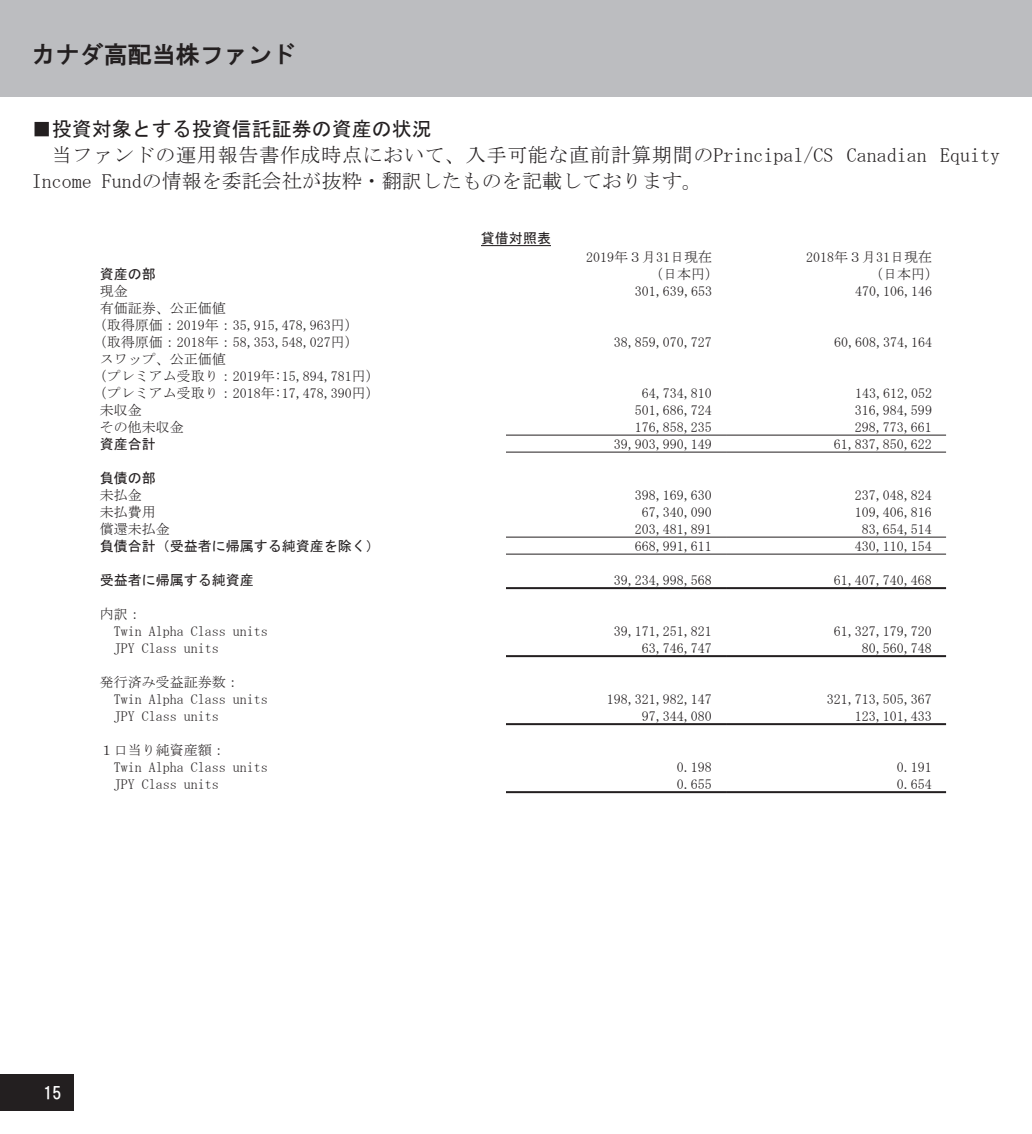
<style>
.page{position:relative;width:1032px;height:1134px;background:#fff}
.page>*{position:absolute;margin:0;border:0;box-sizing:border-box;transform-origin:0 0}
.t1{font:24px "HGS Gothic E";color:#231f20}
.t2{font:20px/26px "MS Mincho";color:#231f20}
.t3{font:20px "MS Gothic";color:#231f20}
.t4{font:16.6px "HGS Gothic E";color:#fff}
.t5{font:14px/17px "MS Mincho";color:#231f20}
.t6{font:14px "MS Gothic";color:#231f20}
</style>
<div class="page">
<div style="left:0;top:1074px;width:74px;height:37px;background:#231f20"></div>
<div style="left:0;top:0;width:1032px;height:96px;background:#bcbdc0"></div>
<hr style="left:506px;top:435px;width:220px;height:1px;background:#231f20">
<hr style="left:726px;top:435px;width:220px;height:1px;background:#231f20">
<hr style="left:506px;top:452px;width:220px;height:1px;background:#231f20">
<hr style="left:726px;top:452px;width:220px;height:1px;background:#231f20">
<hr style="left:506px;top:537px;width:220px;height:1px;background:#231f20">
<hr style="left:726px;top:537px;width:220px;height:1px;background:#231f20">
<hr style="left:506px;top:554px;width:220px;height:1px;background:#231f20">
<hr style="left:726px;top:554px;width:220px;height:1px;background:#231f20">
<hr style="left:506px;top:587px;width:220px;height:2px;background:#231f20">
<hr style="left:726px;top:587px;width:220px;height:2px;background:#231f20">
<hr style="left:506px;top:655px;width:220px;height:2px;background:#231f20">
<hr style="left:726px;top:655px;width:220px;height:2px;background:#231f20">
<hr style="left:506px;top:723px;width:220px;height:2px;background:#231f20">
<hr style="left:726px;top:723px;width:220px;height:2px;background:#231f20">
<hr style="left:506px;top:791px;width:220px;height:2px;background:#231f20">
<hr style="left:726px;top:791px;width:220px;height:2px;background:#231f20">
<hr style="left:481px;top:245px;width:70px;height:1px;background:#231f20">
<h1 class="t1" style="left:32px;top:42px;width:265px">カナダ高配当株ファンド</h1>
<h2 class="t3" style="left:32px;top:119px;width:401px">■投資対象とする投資信託証券の資産の状況</h2>
<h2 class="t2" style="left:32px;top:142px;width:970px;text-indent:20px">当ファンドの運用報告書作成時点において、入手可能な直前計算期間のPrincipal/CS Canadian Equity<br>Income Fundの情報を委託会社が抜粋・翻訳したものを記載しております。</h2>
<p class="t6" style="left:481px;top:231px;width:71px">貸借対照表</p>
<p class="t5" style="left:586px;top:248px;width:127px">2019年３月31日現在</p>
<p class="t5" style="left:806px;top:248px;width:127px">2018年３月31日現在</p>
<p class="t6" style="left:100px;top:267px;width:57px">資産の部</p>
<p class="t5" style="left:649px;top:265px;width:71px">（日本円）</p>
<p class="t5" style="left:869px;top:265px;width:71px">（日本円）</p>
<p class="t5" style="left:100px;top:282px;width:29px">現金</p>
<p class="t5" style="left:635px;top:282px;width:78px">301,639,653</p>
<p class="t5" style="left:855px;top:282px;width:78px">470,106,146</p>
<p class="t5" style="left:93px;top:299px;width:267px;text-indent:7px">有価証券、公正価値<br>（取得原価：2019年：35,915,478,963円）（取得原価：2018年：58,353,548,027円）</p>
<p class="t5" style="left:614px;top:333px;width:99px">38,859,070,727</p>
<p class="t5" style="left:834px;top:333px;width:99px">60,608,374,164</p>
<p class="t5" style="left:93px;top:350px;width:288px;text-indent:7px">スワップ、公正価値<br>（プレミアム受取り：2019年:15,894,781円）（プレミアム受取り：2018年:17,478,390円）</p>
<p class="t5" style="left:642px;top:384px;width:71px">64,734,810</p>
<p class="t5" style="left:855px;top:384px;width:78px">143,612,052</p>
<p class="t5" style="left:100px;top:401px;width:43px">未収金</p>
<p class="t5" style="left:635px;top:401px;width:78px">501,686,724</p>
<p class="t5" style="left:855px;top:401px;width:78px">316,984,599</p>
<p class="t5" style="left:100px;top:418px;width:85px">その他未収金</p>
<p class="t5" style="left:635px;top:418px;width:78px">176,858,235</p>
<p class="t5" style="left:855px;top:418px;width:78px">298,773,661</p>
<p class="t6" style="left:100px;top:437px;width:57px">資産合計</p>
<p class="t5" style="left:614px;top:435px;width:99px">39,903,990,149</p>
<p class="t5" style="left:834px;top:435px;width:99px">61,837,850,622</p>
<p class="t6" style="left:100px;top:471px;width:57px">負債の部</p>
<p class="t5" style="left:100px;top:486px;width:43px">未払金</p>
<p class="t5" style="left:635px;top:486px;width:78px">398,169,630</p>
<p class="t5" style="left:855px;top:486px;width:78px">237,048,824</p>
<p class="t5" style="left:100px;top:503px;width:57px">未払費用</p>
<p class="t5" style="left:642px;top:503px;width:71px">67,340,090</p>
<p class="t5" style="left:855px;top:503px;width:78px">109,406,816</p>
<p class="t5" style="left:100px;top:520px;width:71px">償還未払金</p>
<p class="t5" style="left:635px;top:520px;width:78px">203,481,891</p>
<p class="t5" style="left:862px;top:520px;width:71px">83,654,514</p>
<p class="t6" style="left:100px;top:539px;width:281px">負債合計（受益者に帰属する純資産を除く）</p>
<p class="t5" style="left:635px;top:537px;width:78px">668,991,611</p>
<p class="t5" style="left:855px;top:537px;width:78px">430,110,154</p>
<p class="t6" style="left:100px;top:573px;width:155px">受益者に帰属する純資産</p>
<p class="t5" style="left:614px;top:571px;width:99px">39,234,998,568</p>
<p class="t5" style="left:834px;top:571px;width:99px">61,407,740,468</p>
<p class="t5" style="left:100px;top:605px;width:169px">内訳：<br>　Twin Alpha Class units</p>
<p class="t5" style="left:614px;top:622px;width:99px">39,171,251,821</p>
<p class="t5" style="left:834px;top:622px;width:99px">61,327,179,720</p>
<p class="t5" style="left:100px;top:639px;width:120px">　JPY Class units</p>
<p class="t5" style="left:642px;top:639px;width:71px">63,746,747</p>
<p class="t5" style="left:862px;top:639px;width:71px">80,560,748</p>
<p class="t5" style="left:100px;top:673px;width:169px">発行済み受益証券数：　Twin Alpha Class units</p>
<p class="t5" style="left:607px;top:690px;width:106px">198,321,982,147</p>
<p class="t5" style="left:827px;top:690px;width:106px">321,713,505,367</p>
<p class="t5" style="left:100px;top:707px;width:120px">　JPY Class units</p>
<p class="t5" style="left:642px;top:707px;width:71px">97,344,080</p>
<p class="t5" style="left:855px;top:707px;width:78px">123,101,433</p>
<p class="t5" style="left:100px;top:741px;width:169px">１口当り純資産額：　Twin Alpha Class units</p>
<p class="t5" style="left:677px;top:758px;width:36px">0.198</p>
<p class="t5" style="left:897px;top:758px;width:36px">0.191</p>
<p class="t5" style="left:100px;top:775px;width:120px">　JPY Class units</p>
<p class="t5" style="left:677px;top:775px;width:36px">0.655</p>
<p class="t5" style="left:897px;top:775px;width:36px">0.654</p>
<p class="t4" style="left:43px;top:1085px;width:20px">15</p>
</div>
